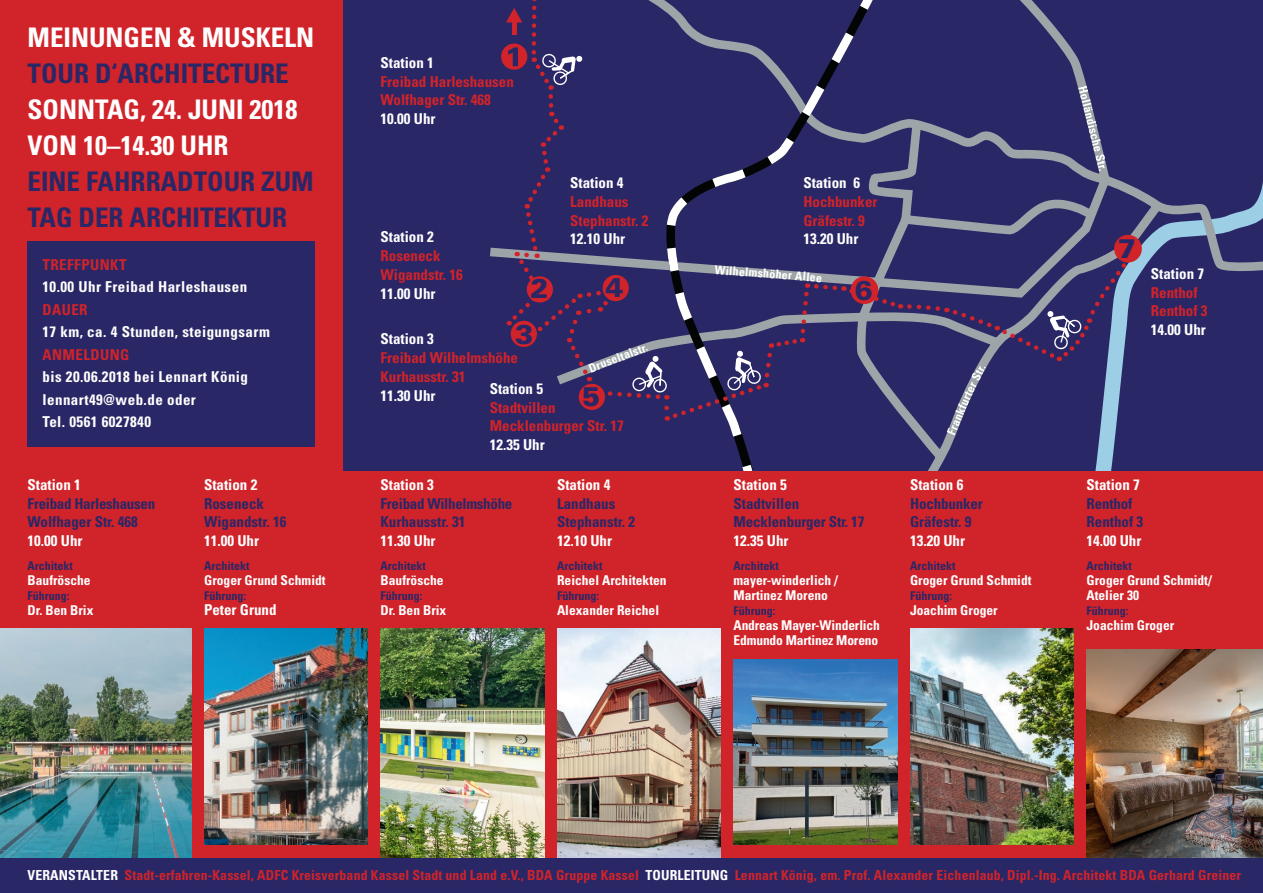
<style>
.page{position:relative;width:1263px;height:893px;background:#fff}
.page>*{position:absolute;margin:0;border:0;box-sizing:border-box;transform-origin:0 0}
.t1{font:700 condensed 27px/36px "Univers LT Std";color:#2a2766}
.t2{font:700 condensed 27px/36px "Univers LT Std";color:#fff}
.t3{font:900 27px "Univers LT Std";color:#2a2766}
.t4{font:700 condensed 15px "Univers LT Std";color:#fff}
.t5{font:700 condensed 15px/18.8px "Univers LT Std";color:#d1232a}
.t6{font:700 condensed 15px/22.5px "Univers LT Std";letter-spacing:.03em;color:#fff}
.t7{font:700 condensed 15px/18.8px "Univers LT Std";color:#2a2766}
.t8{font:700 condensed 15px/18.8px "Univers LT Std";letter-spacing:-.02em;color:#2a2766}
.t9{font:700 condensed 15px "Univers LT Std";letter-spacing:.03em;color:#d1232a}
.t10{font:700 condensed 13.8px "Univers LT Std";letter-spacing:.01em;color:#d1232a}
.t11{font:700 condensed 13.5px/15px "Univers LT Std";color:#fff}
.t12{font:700 condensed 12px "Univers LT Std";color:#2a2766}
.t13{font:700 condensed 12px "Univers LT Std";color:#fff}
.s1{color:#fff}
</style>
<div class="page">
<div style="left:0;top:0;width:353px;height:479px;background:#d1232a"></div>
<div style="left:28px;top:241px;width:287px;height:205px;background:#2a2766"></div>
<div style="left:344px;top:0;width:919px;height:603px;background:#2a2766"></div>
<div style="left:0;top:858px;width:1263px;height:35px;background:#2a2766"></div>
<svg style="left:917px;top:182px;width:346px;height:289px"></svg>
<div style="left:0;top:471px;width:1263px;height:387px;background:#d1232a"></div>
<img style="left:910px;top:629px;width:164px;height:216px">
<img style="left:557px;top:629px;width:164px;height:229px">
<img style="left:204px;top:629px;width:164px;height:216px">
<img style="left:733px;top:659px;width:164px;height:186px">
<img style="left:1086px;top:649px;width:177px;height:209px">
<img style="left:381px;top:629px;width:163px;height:229px">
<img style="left:0;top:629px;width:191px;height:229px">
<div style="left:1115px;top:236px;width:26px;height:26px;background:#d1232a;border-radius:50%"></div>
<div style="left:1114px;top:235px;width:28px;height:28px;border:2px solid #d1232a;border-radius:50%"></div>
<svg style="left:490px;top:0;width:648px;height:435px"></svg>
<h1 class="t2" style="left:28px;top:19px;width:288px">MEINUNGEN &amp; MUSKELN</h1>
<h1 class="t1" style="left:28px;top:55px;width:263px">TOUR D‘ARCHITECTURE</h1>
<h1 class="t2" style="left:28px;top:91px;width:271px">SONNTAG, 24. JUNI 2018<br>VON 10–14.30 UHR</h1>
<h1 class="t1" style="left:28px;top:163px;width:288px">EINE FAHRRADTOUR ZUM<br>TAG DER ARCHITEKTUR</h1>
<p class="t9" style="left:43px;top:255px;width:86px">TREFFPUNKT</p>
<p class="t6" style="left:43px;top:276px;width:206px">10.00 Uhr Freibad Harleshausen</p>
<p class="t5" style="left:43px;top:300px;width:47px">DAUER</p>
<p class="t6" style="left:43px;top:321px;width:229px">17 km, ca. 4 Stunden, steigungsarm</p>
<p class="t9" style="left:43px;top:345px;width:88px">ANMELDUNG</p>
<p class="t6" style="left:43px;top:366px;width:207px">bis 20.06.2018 bei Lennart König lennart49@web.de oder<br>Tel. 0561 6027840</p>
<p class="t4" style="left:28px;top:475px;width:55px">Station 1</p>
<p class="t8" style="left:28px;top:494px;width:129px">Freibad Harleshausen<br>Wolfhager Str. 468</p>
<p class="t4" style="left:28px;top:532px;width:56px">10.00 Uhr</p>
<p class="t12" style="left:28px;top:559px;width:47px">Architekt</p>
<p class="t11" style="left:28px;top:573px;width:64px">Baufrösche</p>
<p class="t12" style="left:28px;top:589px;width:43px">Führung:</p>
<p class="t11" style="left:28px;top:603px;width:67px">Dr. Ben Brix</p>
<p class="t4" style="left:204px;top:475px;width:55px">Station 2</p>
<p class="t7" style="left:204px;top:494px;width:84px">Roseneck<br>Wigandstr. 16</p>
<p class="t4" style="left:204px;top:532px;width:56px">11.00 Uhr</p>
<p class="t12" style="left:204px;top:559px;width:47px">Architekt</p>
<p class="t11" style="left:204px;top:573px;width:123px">Groger Grund Schmidt</p>
<p class="t12" style="left:204px;top:589px;width:43px">Führung:</p>
<p class="t4" style="left:204px;top:601px;width:74px">Peter Grund</p>
<p class="t4" style="left:381px;top:53px;width:55px">Station 1</p>
<p class="t5" style="left:381px;top:72px;width:135px">Freibad Harleshausen<br>Wolfhager Str. 468</p>
<p class="t4" style="left:381px;top:110px;width:56px">10.00 Uhr</p>
<p class="t4" style="left:570px;top:174px;width:55px">Station 4</p>
<p class="t5" style="left:570px;top:192px;width:80px">Landhaus<br>Stephanstr. 2</p>
<p class="t4" style="left:570px;top:230px;width:56px">12.10 Uhr</p>
<p class="t4" style="left:381px;top:228px;width:55px">Station 2</p>
<p class="t5" style="left:381px;top:246px;width:84px">Roseneck<br>Wigandstr. 16</p>
<p class="t4" style="left:381px;top:284px;width:56px">11.00 Uhr</p>
<p class="t4" style="left:381px;top:330px;width:55px">Station 3</p>
<p class="t5" style="left:381px;top:348px;width:139px">Freibad Wilhelmshöhe<br>Kurhausstr. 31</p>
<p class="t4" style="left:381px;top:386px;width:56px">11.30 Uhr</p>
<h1 class="t3" style="left:531px;top:271px;width:20px">2</h1>
<h1 class="t3" style="left:605px;top:270px;width:20px">4</h1>
<h1 class="t3" style="left:515px;top:317px;width:20px">3</h1>
<p class="t13" style="left:587px;top:362px;width:64px;rotate:-21deg">Druseltalstr.</p>
<p class="t4" style="left:490px;top:379px;width:55px">Station 5</p>
<p class="t5" style="left:490px;top:398px;width:135px">Stadtvillen<br>Mecklenburger Str. 17</p>
<p class="t4" style="left:490px;top:436px;width:56px">12.35 Uhr</p>
<h1 class="t3" style="left:582px;top:380px;width:20px">5</h1>
<p class="t4" style="left:381px;top:475px;width:55px">Station 3</p>
<p class="t8" style="left:381px;top:494px;width:133px">Freibad Wilhelmshöhe<br>Kurhausstr. 31</p>
<p class="t4" style="left:381px;top:532px;width:56px">11.30 Uhr</p>
<p class="t12" style="left:381px;top:559px;width:47px">Architekt</p>
<p class="t11" style="left:381px;top:573px;width:64px">Baufrösche</p>
<p class="t12" style="left:381px;top:589px;width:43px">Führung:</p>
<p class="t11" style="left:381px;top:603px;width:67px">Dr. Ben Brix</p>
<p class="t4" style="left:557px;top:475px;width:55px">Station 4</p>
<p class="t7" style="left:557px;top:494px;width:80px">Landhaus<br>Stephanstr. 2</p>
<p class="t4" style="left:557px;top:532px;width:56px">12.10 Uhr</p>
<p class="t12" style="left:557px;top:559px;width:47px">Architekt</p>
<p class="t11" style="left:557px;top:573px;width:111px">Reichel Architekten</p>
<p class="t12" style="left:557px;top:589px;width:43px">Führung:</p>
<p class="t11" style="left:557px;top:603px;width:104px">Alexander Reichel</p>
<p class="t4" style="left:803px;top:174px;width:58px">Station 6</p>
<p class="t5" style="left:803px;top:192px;width:76px">Hochbunker<br>Gräfestr. 9</p>
<p class="t4" style="left:803px;top:230px;width:56px">13.20 Uhr</p>
<p class="t13" style="left:715px;top:262px;width:109px;rotate:4deg">Wilhelmshöher Allee</p>
<h1 class="t3" style="left:855px;top:273px;width:20px">6</h1>
<p class="t4" style="left:733px;top:475px;width:55px">Station 5</p>
<p class="t7" style="left:733px;top:494px;width:132px">Stadtvillen<br>Mecklenburger Str. 17</p>
<p class="t4" style="left:733px;top:532px;width:56px">12.35 Uhr</p>
<p class="t12" style="left:733px;top:559px;width:47px">Architekt</p>
<p class="t11" style="left:733px;top:573px;width:106px">mayer-winderlich /<br>Martinez Moreno</p>
<p class="t12" style="left:733px;top:604px;width:43px">Führung:</p>
<p class="t11" style="left:733px;top:618px;width:148px">Andreas Mayer-Winderlich<br>Edmundo Martinez Moreno</p>
<p class="t4" style="left:910px;top:475px;width:55px">Station 6</p>
<p class="t7" style="left:910px;top:494px;width:74px">Hochbunker<br>Gräfestr. 9</p>
<p class="t4" style="left:910px;top:532px;width:56px">13.20 Uhr</p>
<p class="t12" style="left:910px;top:559px;width:47px">Architekt</p>
<p class="t11" style="left:910px;top:573px;width:123px">Groger Grund Schmidt</p>
<p class="t12" style="left:910px;top:589px;width:43px">Führung:</p>
<p class="t11" style="left:910px;top:603px;width:89px">Joachim Groger</p>
<h1 class="t3" style="left:1118px;top:231px;width:20px">7</h1>
<p class="t4" style="left:1151px;top:264px;width:55px">Station 7</p>
<p class="t5" style="left:1151px;top:283px;width:58px">Renthof<br>Renthof 3</p>
<p class="t4" style="left:1151px;top:320px;width:56px">14.00 Uhr</p>
<p class="t4" style="left:1086px;top:475px;width:55px">Station 7</p>
<p class="t7" style="left:1086px;top:494px;width:58px">Renthof<br>Renthof 3</p>
<p class="t4" style="left:1086px;top:532px;width:56px">14.00 Uhr</p>
<p class="t12" style="left:1086px;top:559px;width:47px">Architekt</p>
<p class="t11" style="left:1086px;top:573px;width:127px">Groger Grund Schmidt/<br>Atelier 30</p>
<p class="t12" style="left:1086px;top:604px;width:43px">Führung:</p>
<p class="t11" style="left:1086px;top:618px;width:89px">Joachim Groger</p>
<p class="t10" style="left:28px;top:867px;width:1215px"><span class="s1">VERANSTALTER</span> Stadt-erfahren-Kassel, ADFC Kreisverband Kassel Stadt und Land e.V., BDA Gruppe Kassel <span class="s1">TOURLEITUNG</span> Lennart König, em. Prof. Alexander Eichenlaub, Dipl.-Ing. Architekt BDA Gerhard Greiner</p>
</div>
